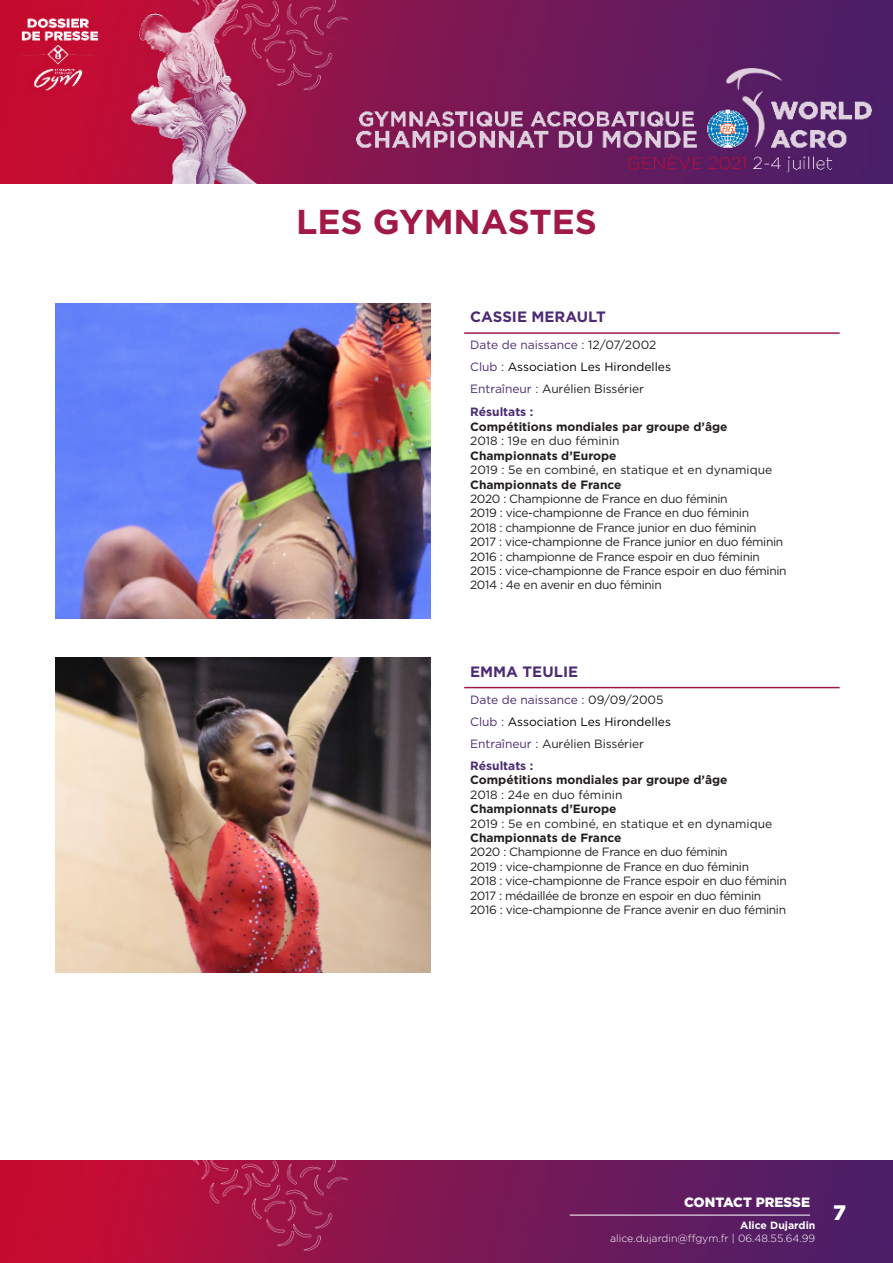
<style>
.page{position:relative;width:893px;height:1263px;background:#fff}
.page>*{position:absolute;margin:0;border:0;box-sizing:border-box;transform-origin:0 0}
.t1{font:700 34.5px "Gotham HTF";color:#a11a46}
.t2{font:900 21px "Gotham HTF";color:#fff}
.t3{font:700 15px "Gotham HTF";color:#4c2b75}
.t4{font:900 13.5px "Gotham HTF";color:#fff}
.t5{font:12px "Gotham HTF";letter-spacing:-.03em;color:#231f20}
.t6{font:700 12px "Gotham HTF";color:#231f20}
.t7{font:12px "Gotham HTF";color:#231f20}
.t8{font:12px "Gotham HTF";color:#000}
.t9{font:12px "Gotham HTF";letter-spacing:-.01em;color:#231f20}
.t10{font:12px "Gotham HTF";color:#4c2b75}
.t11{font:700 12px "Gotham HTF";color:#4c2b75}
.t12{font:300 10.5px "Gotham HTF";color:#fff}
.t13{font:700 10.5px "Gotham HTF";color:#fff}
.s1{color:#231f20}
.s2{color:#4c2b75}
</style>
<div class="page">
<img style="left:0;top:1160px;width:893px;height:103px">
<img style="left:0;top:0;width:893px;height:184px">
<hr style="left:570px;top:1215px;width:240px;height:1px;background:#fff">
<hr style="left:464px;top:332px;width:376px;height:2px;background:#a11a46">
<img style="left:55px;top:303px;width:376px;height:315px">
<img style="left:55px;top:658px;width:376px;height:315px">
<hr style="left:464px;top:687px;width:376px;height:1px;background:#a11a46">
<p class="t1" style="left:296px;top:202px;width:302px">LES GYMNASTES</p>
<p class="t3" style="left:470px;top:308px;width:137px">CASSIE MERAULT</p>
<p class="t10" style="left:470px;top:338px;width:188px">Date de naissance : <span class="s1">12/07/2002</span></p>
<p class="t8" style="left:470px;top:360px;width:202px"><span class="s2">Club :</span> Association Les Hirondelles</p>
<p class="t9" style="left:470px;top:382px;width:175px"><span class="s2">Entraîneur :</span> Aurélien Bissérier</p>
<p class="t11" style="left:470px;top:405px;width:65px">Résultats :</p>
<p class="t6" style="left:470px;top:420px;width:259px">Compétitions mondiales par groupe d’âge</p>
<p class="t7" style="left:470px;top:434px;width:151px">2018 : 19e en duo féminin</p>
<p class="t6" style="left:470px;top:448px;width:148px">Championnats d’Europe</p>
<p class="t7" style="left:470px;top:463px;width:304px">2019 : 5e en combiné, en statique et en dynamique</p>
<p class="t6" style="left:470px;top:477px;width:153px">Championnats de France</p>
<p class="t5" style="left:470px;top:492px;width:259px">2020 : Championne de France en duo féminin</p>
<p class="t5" style="left:470px;top:506px;width:280px">2019 : vice-championne de France en duo féminin</p>
<p class="t5" style="left:470px;top:521px;width:288px">2018 : championne de France junior en duo féminin</p>
<p class="t5" style="left:470px;top:535px;width:315px">2017 : vice-championne de France junior en duo féminin</p>
<p class="t5" style="left:470px;top:550px;width:291px">2016 : championne de France espoir en duo féminin</p>
<p class="t5" style="left:470px;top:564px;width:318px">2015 : vice-championne de France espoir en duo féminin</p>
<p class="t5" style="left:470px;top:578px;width:193px">2014 : 4e en avenir en duo féminin</p>
<p class="t3" style="left:470px;top:662px;width:109px">EMMA TEULIE</p>
<p class="t10" style="left:470px;top:693px;width:195px">Date de naissance : <span class="s1">09/09/2005</span></p>
<p class="t8" style="left:470px;top:715px;width:202px"><span class="s2">Club :</span> Association Les Hirondelles</p>
<p class="t9" style="left:470px;top:737px;width:175px"><span class="s2">Entraîneur :</span> Aurélien Bissérier</p>
<p class="t11" style="left:470px;top:759px;width:65px">Résultats :</p>
<p class="t6" style="left:470px;top:773px;width:259px">Compétitions mondiales par groupe d’âge</p>
<p class="t7" style="left:470px;top:788px;width:154px">2018 : 24e en duo féminin</p>
<p class="t6" style="left:470px;top:802px;width:148px">Championnats d’Europe</p>
<p class="t7" style="left:470px;top:817px;width:304px">2019 : 5e en combiné, en statique et en dynamique</p>
<p class="t6" style="left:470px;top:831px;width:153px">Championnats de France</p>
<p class="t5" style="left:470px;top:845px;width:259px">2020 : Championne de France en duo féminin</p>
<p class="t5" style="left:470px;top:860px;width:280px">2019 : vice-championne de France en duo féminin</p>
<p class="t5" style="left:470px;top:874px;width:318px">2018 : vice-championne de France espoir en duo féminin</p>
<p class="t5" style="left:470px;top:889px;width:293px">2017 : médaillée de bronze en espoir en duo féminin</p>
<p class="t5" style="left:470px;top:903px;width:317px">2016 : vice-championne de France avenir en duo féminin</p>
<p class="t4" style="left:684px;top:1194px;width:127px">CONTACT PRESSE</p>
<p class="t13" style="left:740px;top:1219px;width:77px">Alice Dujardin</p>
<p class="t12" style="left:610px;top:1232px;width:207px">alice.dujardin@ffgym.fr | 06.48.55.64.99</p>
<h2 class="t2" style="left:833px;top:1200px;width:14px">7</h2>
</div>
